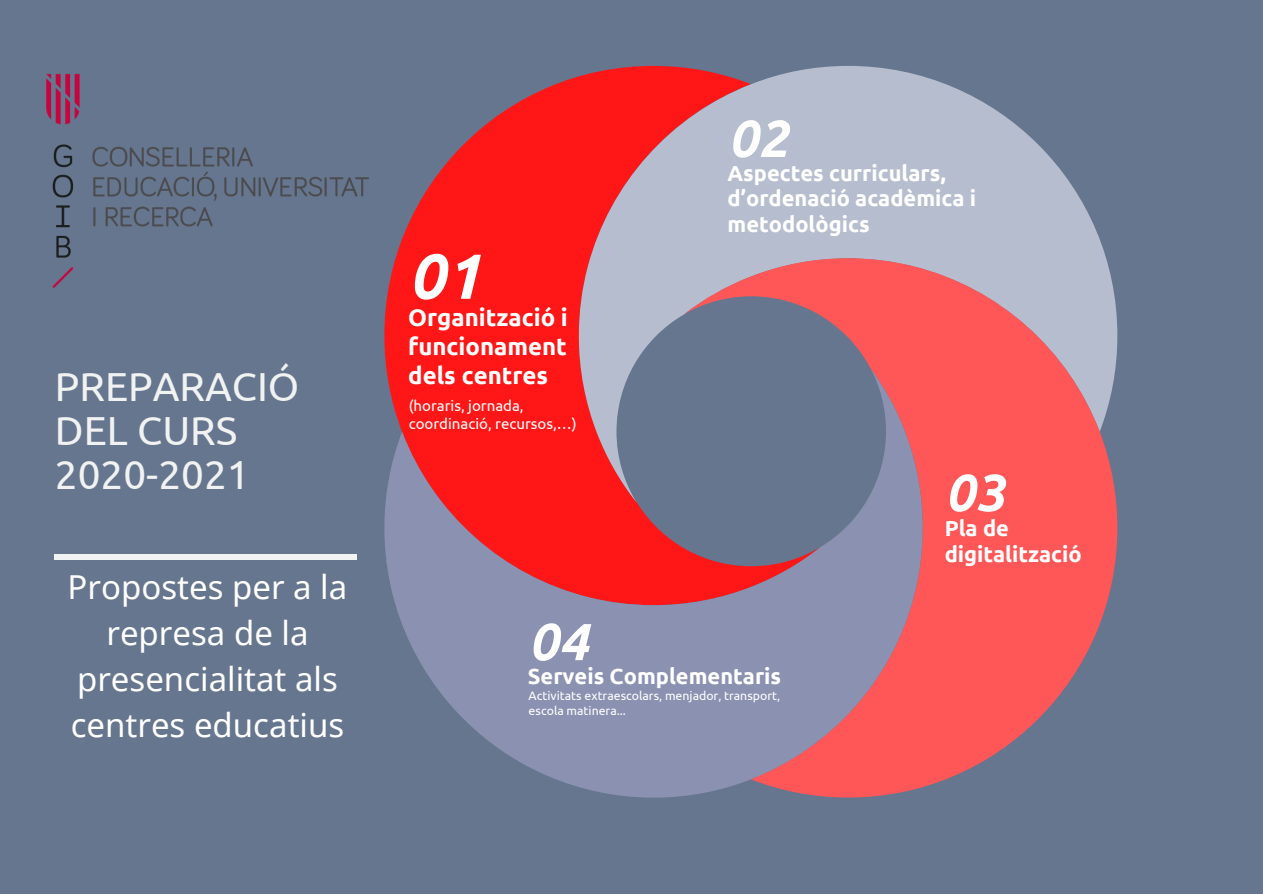
<style>
.page{position:relative;width:1263px;height:894px;background:#fff}
.page>*{position:absolute;margin:0;border:0;box-sizing:border-box;transform-origin:0 0}
.t1{font:italic 700 63.45px "Ubuntu";color:#fff}
.t2{font:italic 700 51.9px "Ubuntu";color:#fff}
.t3{font:40.5px/44.1px "Ubuntu";color:#f1f2f2}
.t4{font:33px/46px "Noto Sans";color:#fff;text-align:center}
.t5{font:700 24px/28.8px "Ubuntu";color:#fff;text-align:justify}
.t6{font:700 21.9px/25.8px "Ubuntu";color:#fff}
.t7{font:15px/17.9px "Ubuntu";color:#fff}
.t8{font:12.3px/14.5px "Ubuntu";color:#fff}
</style>
<div class="page">
<div style="left:0;top:0;width:1263px;height:893px;background:#65768e"></div>
<svg style="left:385px;top:76px;width:194px;height:292px;fill:#ff1616"></svg>
<svg style="left:579px;top:66px;width:527px;height:302px;background:#b39dad"></svg>
<svg style="left:385px;top:368px;width:299px;height:429px"></svg>
<svg style="left:684px;top:258px;width:433px;height:539px"></svg>
<div style="left:55px;top:554px;width:302px;height:5px;background:#f1f2f2"></div>
<img style="left:46px;top:74px;width:323px;height:214px">
<h3 class="t3" style="left:55px;top:364px;width:246px">PREPARACIÓ<br>DEL CURS<br>2020-2021</h3>
<h3 class="t4" style="left:68px;top:562px;width:281px">Propostes per a la represa de la presencialitat als centres educatius</h3>
<h1 class="t1" style="left:409px;top:239px;width:74px">01</h1>
<p class="t5" style="left:408px;top:303px;width:161px">Organització i funcionament dels centres</p>
<p class="t7" style="left:409px;top:396px;width:169px">(horaris, jornada, coordinació, recursos,…)</p>
<h2 class="t2" style="left:728px;top:108px;width:61px">02</h2>
<p class="t6" style="left:727px;top:159px;width:250px">Aspectes curriculars, d’ordenació acadèmica i metodològics</p>
<h2 class="t2" style="left:945px;top:462px;width:61px">03</h2>
<p class="t6" style="left:945px;top:514px;width:139px">Pla de digitalització</p>
<h2 class="t2" style="left:529px;top:611px;width:61px">04</h2>
<p class="t6" style="left:528px;top:662px;width:255px">Serveis Complementaris</p>
<p class="t8" style="left:529px;top:688px;width:253px">Activitats extraescolars, menjador, transport, escola matinera...</p>
</div>
